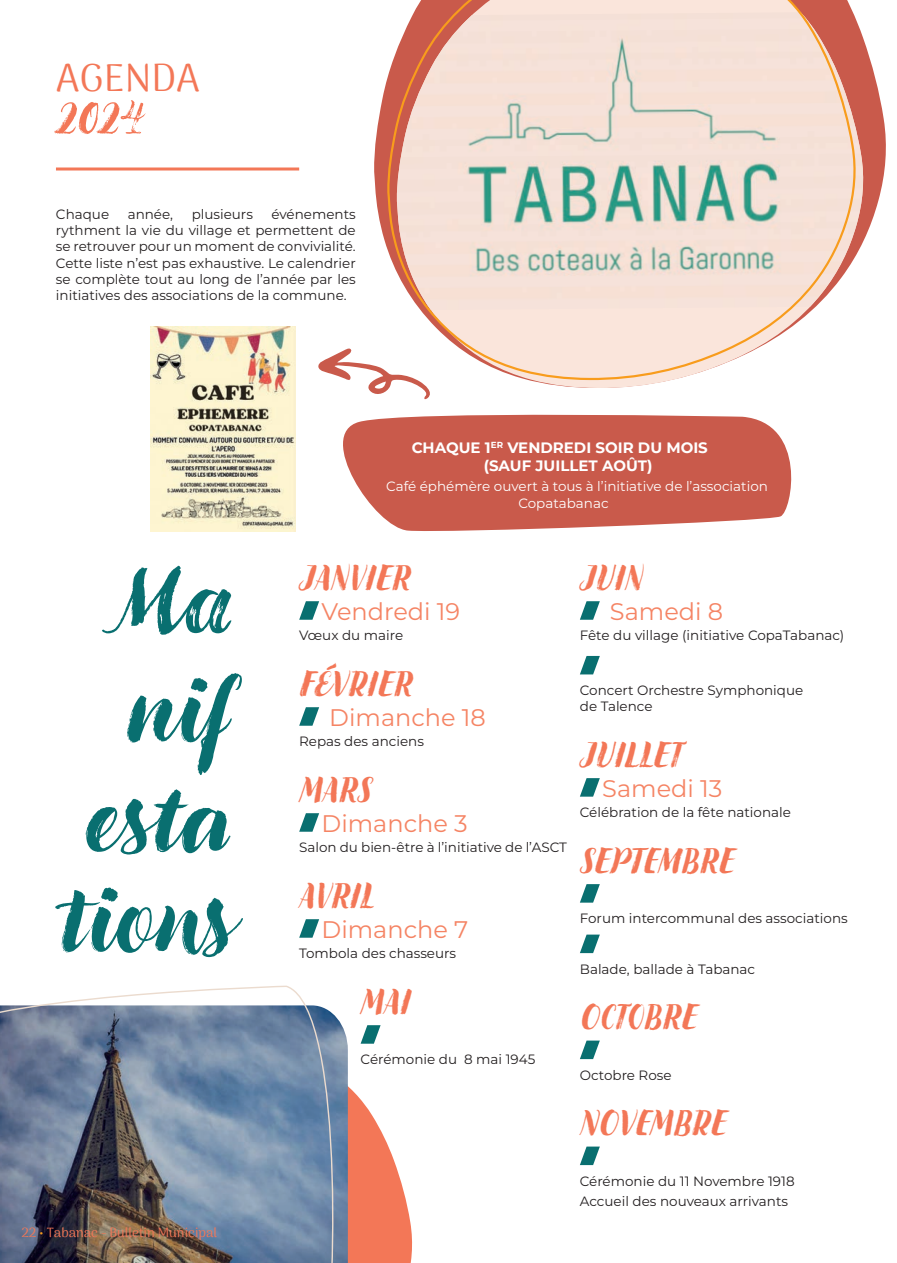
<style>
.page{position:relative;width:897px;height:1263px;background:#fff}
.page>*{position:absolute;margin:0;border:0;box-sizing:border-box;transform-origin:0 0}
.t1{font:italic 700 102px/109.1px "Liebe Gerda";color:#096f70;text-align:center}
.t2{font:italic 700 51px "Liebe Gerda";color:#f37757}
.t3{font:italic 700 39px "Liebe Gerda";letter-spacing:.015em;color:#f37757}
.t4{font:39px "Arima Madurai";color:#f37757}
.t5{font:24px "Montserrat";color:#f58464}
.t6{font:700 15px/18px "Montserrat";color:#fff}
.t7{font:13.5px/16.2px "Montserrat";color:#231f20}
.t8{font:13.5px/16.2px "Montserrat";color:#fff}
.t9{font:13.5px "Arima Madurai";color:#f37757}
.s1{color:#f89c1c}
</style>
<div class="page">
<hr style="left:56px;top:167px;width:243px;height:3px;background:#f37757">
<svg style="left:299px;top:601px;width:20px;height:19px"></svg>
<svg style="left:299px;top:707px;width:20px;height:19px"></svg>
<svg style="left:299px;top:813px;width:20px;height:19px"></svg>
<svg style="left:299px;top:919px;width:20px;height:18px"></svg>
<svg style="left:363px;top:1025px;width:18px;height:11px"></svg>
<svg style="left:580px;top:601px;width:20px;height:19px"></svg>
<svg style="left:580px;top:656px;width:20px;height:18px"></svg>
<svg style="left:580px;top:778px;width:20px;height:18px"></svg>
<svg style="left:580px;top:884px;width:20px;height:18px"></svg>
<svg style="left:580px;top:934px;width:20px;height:19px"></svg>
<svg style="left:580px;top:1040px;width:20px;height:19px"></svg>
<svg style="left:580px;top:1146px;width:20px;height:19px"></svg>
<svg style="left:374px;top:44px;width:512px;height:201px;fill:#c95a4b"></svg>
<svg style="left:349px;top:1036px;width:64px;height:227px;fill:#f37757"></svg>
<svg style="left:0;top:985px;width:349px;height:278px;background:#778599"></svg>
<svg style="left:386px;top:0;width:473px;height:381px;background:#ead6cb"></svg>
<svg style="left:343px;top:414px;width:449px;height:117px;background:#ce6b5e"></svg>
<img style="left:151px;top:327px;width:144px;height:204px">
<svg style="left:318px;top:348px;width:116px;height:52px"></svg>
<h3 class="t4" style="left:56px;top:52px;width:145px">AGENDA</h3>
<h2 class="t2" style="left:56px;top:86px;width:91px">2024</h2>
<p class="t7" style="left:56px;top:206px;width:55px">Chaque</p>
<p class="t7" style="left:128px;top:206px;width:47px">année,</p>
<p class="t7" style="left:192px;top:206px;width:63px">plusieurs</p>
<p class="t7" style="left:56px;top:206px;width:301px;text-align:justify;text-indent:215px">événements rythment la vie du village et permettent de se retrouver pour un moment de convivialité.<br>Cette liste n’est pas exhaustive. Le calendrier se complète tout au long de l’année par les initiatives des associations de la commune.</p>
<p class="t6" style="left:484px;top:438px;width:226px;text-indent:-72px">CHAQUE 1<sup>ER</sup> VENDREDI SOIR DU MOIS (SAUF JUILLET AOÛT)</p>
<p class="t8" style="left:518px;top:478px;width:251px;text-indent:-132px">Café éphémère ouvert à tous à l’initiative de l’association<br>Copatabanac</p>
<h1 class="t1" style="left:82px;top:543px;width:151px">Ma nif esta</h1>
<h1 class="t1" style="left:57px;top:861px;width:175px">tions</h1>
<p class="t9" style="left:22px;top:1223px;width:197px">22 <span class="s1">•</span> Tabanac - Bulletin Municipal</p>
<h3 class="t3" style="left:299px;top:553px;width:114px">JANVIER</h3>
<h3 class="t5" style="left:322px;top:595px;width:140px">Vendredi 19</h3>
<p class="t7" style="left:299px;top:627px;width:106px">Vœux du maire</p>
<h3 class="t3" style="left:299px;top:659px;width:116px">FÉVRIER</h3>
<h3 class="t5" style="left:329px;top:701px;width:158px">Dimanche 18</h3>
<p class="t7" style="left:299px;top:733px;width:126px">Repas des anciens</p>
<h3 class="t3" style="left:299px;top:765px;width:73px">MARS</h3>
<h3 class="t5" style="left:322px;top:807px;width:148px">Dimanche 3</h3>
<p class="t7" style="left:299px;top:839px;width:269px">Salon du bien-être à l’initiative de l’ASCT</p>
<h3 class="t3" style="left:299px;top:871px;width:77px">AVRIL</h3>
<h3 class="t5" style="left:322px;top:912px;width:148px">Dimanche 7</h3>
<p class="t7" style="left:299px;top:945px;width:158px">Tombola des chasseurs</p>
<h3 class="t3" style="left:361px;top:977px;width:53px">MAI</h3>
<p class="t7" style="left:361px;top:1051px;width:176px">Cérémonie du 8 mai 1945</p>
<h3 class="t3" style="left:580px;top:553px;width:66px">JUIN</h3>
<h3 class="t5" style="left:610px;top:595px;width:115px">Samedi 8</h3>
<p class="t7" style="left:580px;top:627px;width:266px">Fête du village (initiative CopaTabanac)</p>
<p class="t7" style="left:580px;top:681px;width:225px">Concert Orchestre Symphonique de Talence</p>
<h3 class="t3" style="left:580px;top:730px;width:109px">JUILLET</h3>
<h3 class="t5" style="left:602px;top:771px;width:122px">Samedi 13</h3>
<p class="t7" style="left:580px;top:804px;width:213px">Célébration de la fête nationale</p>
<h3 class="t3" style="left:580px;top:836px;width:160px">SEPTEMBRE</h3>
<p class="t7" style="left:580px;top:910px;width:269px">Forum intercommunal des associations</p>
<p class="t7" style="left:580px;top:960px;width:177px">Balade, ballade à Tabanac</p>
<h3 class="t3" style="left:580px;top:993px;width:122px">OCTOBRE</h3>
<p class="t7" style="left:580px;top:1066px;width:93px">Octobre Rose</p>
<h3 class="t3" style="left:580px;top:1099px;width:152px">NOVEMBRE</h3>
<p class="t7" style="left:580px;top:1170px;width:216px;line-height:20.4px">Cérémonie du 11 Novembre 1918<br>Accueil des nouveaux arrivants</p>
</div>
